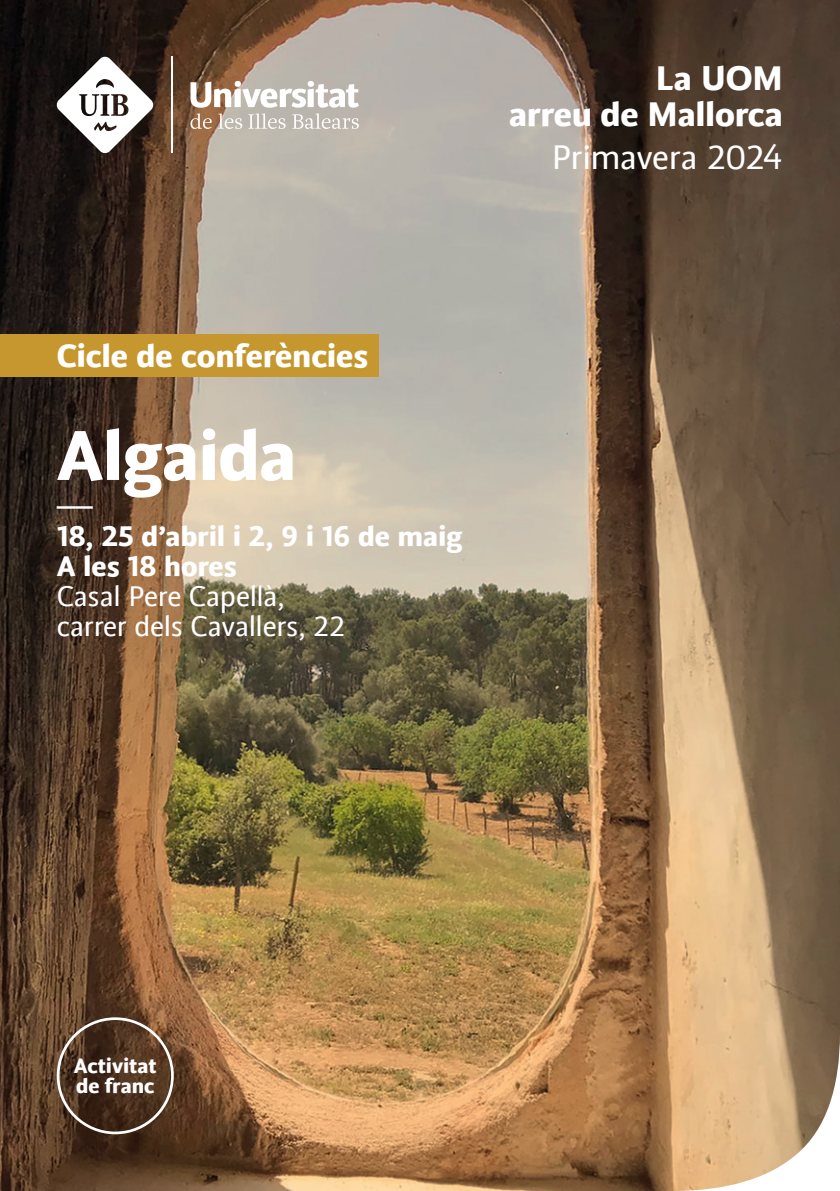
<style>
.page{position:relative;width:840px;height:1191px;background:#fff}
.page>*{position:absolute;margin:0;border:0;box-sizing:border-box;transform-origin:0 0}
.t1{font:700 74px "UI Bsans";letter-spacing:-.01em;color:#fff}
.t2{font:700 36px/36px "UI Bsans";letter-spacing:-.005em;color:#fff;text-align:right}
.t3{font:36px "UI Bsans";letter-spacing:-.015em;color:#fff}
.t4{font:700 34px "UI Bsans";letter-spacing:-.005em;color:#fff}
.t5{font:30px/30px "UI Bsans";letter-spacing:-.01em;color:#fff}
.t6{font:700 30px/30px "UI Bsans";letter-spacing:-.005em;color:#fff}
.t7{font:700 22px/20.2px "UI Bsans";color:#fff}
</style>
<div class="page">
<img style="left:0;top:0;width:839px;height:1191px">
<svg style="left:671px;top:1032px;width:168px;height:159px"></svg>
<div style="left:57px;top:1017px;width:117px;height:117px;border:3px solid #fff;border-radius:50%"></div>
<div style="left:0;top:334px;width:378px;height:43px;background:#c6972e"></div>
<hr style="left:171px;top:57px;width:1px;height:96px;background:#fff">
<svg style="left:190px;top:81px;width:169px;height:48px"></svg>
<svg style="left:56px;top:56px;width:98px;height:98px"></svg>
<p class="t2" style="left:508px;top:60px;width:275px">La UOM<br>arreu de Mallorca</p>
<p class="t3" style="left:551px;top:137px;width:233px">Primavera 2024</p>
<p class="t4" style="left:57px;top:336px;width:313px">Cicle de conferències</p>
<h1 class="t1" style="left:57px;top:411px;width:241px">Algaida</h1>
<p class="t3" style="left:57px;top:483px;width:38px">—</p>
<p class="t6" style="left:57px;top:521px;width:407px">18, 25 d’abril i 2, 9 i 16 de maig<br>A les 18 hores</p>
<p class="t5" style="left:57px;top:581px;width:289px">Casal Pere Capellà, carrer dels Cavallers, 22</p>
<p class="t7" style="left:74px;top:1055px;width:84px">Activitat de franc</p>
</div>
